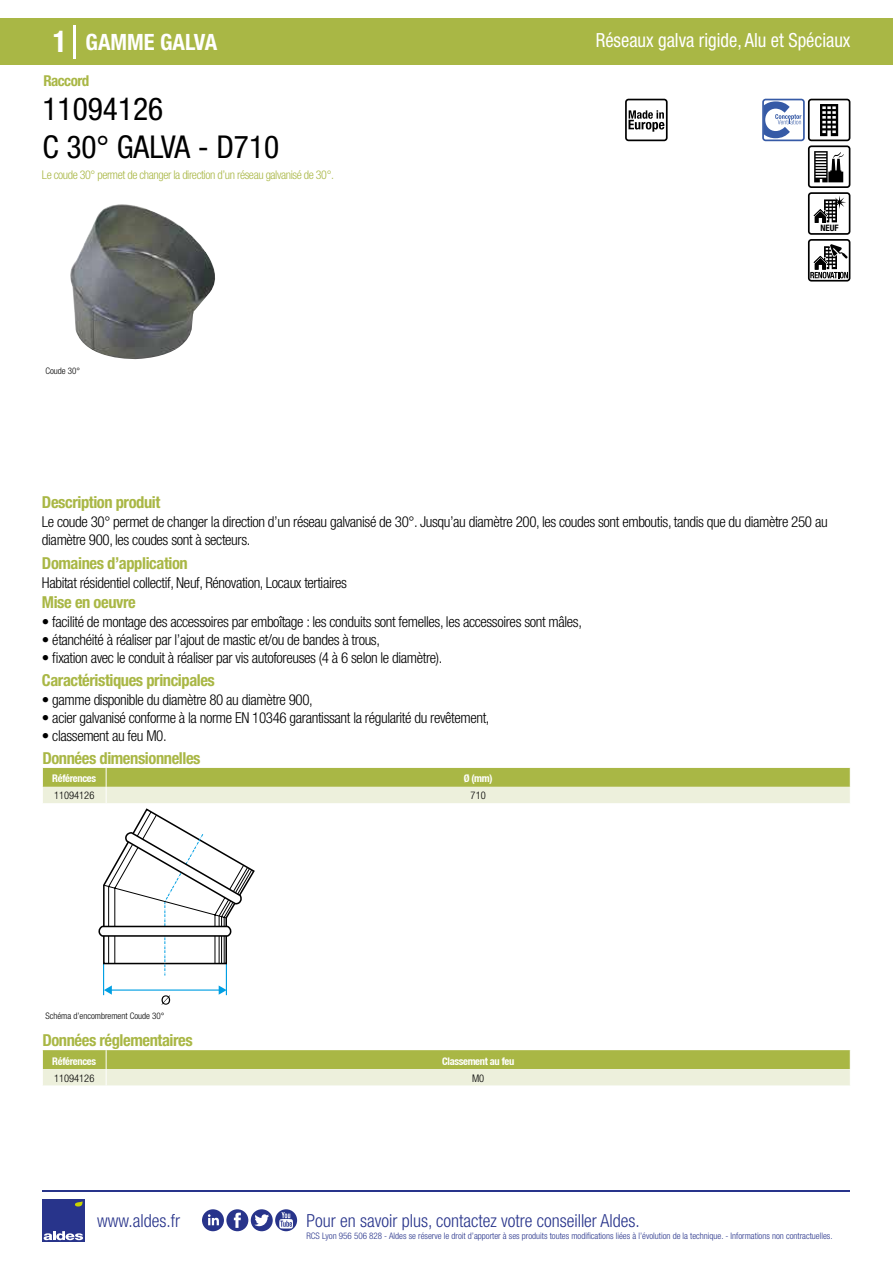
<style>
.page{position:relative;width:893px;height:1263px;background:#fff}
.page>*{position:absolute;margin:0;border:0;box-sizing:border-box;transform-origin:0 0}
.t1{font:condensed 31.5px/37.8px "Helvetica Neue LT Std";color:#000}
.t2{font:700 condensed 22.5px "Helvetica Neue LT Std";color:#fff}
.t3{font:condensed 19.5px "Helvetica Neue LT Std";color:#fff;scale:.95 1}
.t4{font:300 condensed 18px "Helvetica Neue";color:#28348b}
.t5{font:700 condensed 16.5px "Helvetica Neue LT Std";letter-spacing:-.025em;color:#a9b745}
.t6{font:300 condensed 15px/18px "Helvetica Neue LT Std";letter-spacing:-.025em;color:#000}
.t7{font:700 condensed 15px "Helvetica Neue LT Std";letter-spacing:-.035em;color:#a9b745}
.t8{font:300 condensed 12px "Helvetica Neue LT Std";letter-spacing:-.035em;color:#a9b745}
.t9{font:700 condensed 10.5px "Helvetica Neue";letter-spacing:-.03em;color:#fff}
.t10{font:300 condensed 10.5px "Helvetica Neue";color:#000}
.t11{font:300 condensed 9px "Helvetica Neue";color:#28348b}
.t12{font:300 condensed 9px "Helvetica Neue";color:#000}
.t13{font:700 condensed 8.85px "Helvetica Neue";color:#000}
.s1{font-size:30px}
</style>
<div class="page">
<div style="left:1px;top:18px;width:892px;height:46px;background:#a9b745"></div>
<svg style="left:762px;top:99px;width:88px;height:183px"></svg>
<svg style="left:625px;top:99px;width:43px;height:42px"></svg>
<hr style="left:74px;top:25px;width:2px;height:33px;background:#fff">
<div style="left:42px;top:1199px;width:42px;height:43px;background:#28348b"></div>
<svg style="left:44px;top:1231px;width:39px;height:9px"></svg>
<svg style="left:75px;top:1201px;width:8px;height:5px"></svg>
<svg style="left:70px;top:204px;width:145px;height:156px"></svg>
<hr style="left:42px;top:1190px;width:808px;height:1px;background:#28348b">
<svg style="left:202px;top:1209px;width:95px;height:22px"></svg>
<svg style="left:42px;top:1050px;width:809px;height:36px;background:#c9d28e"></svg>
<hr style="left:103px;top:963px;width:1px;height:32px;background:#009fe3">
<hr style="left:226px;top:963px;width:1px;height:32px;background:#009fe3">
<hr style="left:107px;top:989px;width:113px;height:2px;background:#009fe3">
<svg style="left:104px;top:985px;width:8px;height:10px"></svg>
<svg style="left:219px;top:985px;width:7px;height:10px"></svg>
<svg style="left:42px;top:768px;width:809px;height:208px"></svg>
<svg style="left:162px;top:995px;width:8px;height:10px"></svg>
<h2 class="t2" style="left:53px;top:28px;width:166px"><span class="s1">1</span> GAMME GALVA</h2>
<h3 class="t3" style="left:596px;top:29px;width:270px">Réseaux galva rigide, Alu et Spéciaux</h3>
<p class="t7" style="left:43px;top:71px;width:47px">Raccord</p>
<h1 class="t1" style="left:42px;top:90px;width:238px">11094126<br>C 30° GALVA - D710</h1>
<p class="t8" style="left:42px;top:167px;width:293px">Le coude 30° permet de changer la direction d’un réseau galvanisé de 30°.</p>
<p class="t12" style="left:45px;top:365px;width:36px">Coude 30°</p>
<p class="t5" style="left:42px;top:492px;width:120px">Description produit</p>
<p class="t13" style="left:820px;top:223px;width:20px">NEUF</p>
<p class="t6" style="left:42px;top:513px;width:787px">Le coude 30° permet de changer la direction d’un réseau galvanisé de 30°. Jusqu’au diamètre 200, les coudes sont emboutis, tandis que du diamètre 250 au diamètre 900, les coudes sont à secteurs.</p>
<p class="t6" style="left:42px;top:573px;width:307px">Habitat résidentiel collectif, Neuf, Rénovation, Locaux tertiaires</p>
<p class="t6" style="left:42px;top:613px;width:541px">• facilité de montage des accessoires par emboîtage : les conduits sont femelles, les accessoires sont mâles,</p>
<p class="t6" style="left:42px;top:631px;width:340px">• étanchéité à réaliser par l’ajout de mastic et/ou de bandes à trous,</p>
<p class="t6" style="left:42px;top:649px;width:402px">• fixation avec le conduit à réaliser par vis autoforeuses (4 à 6 selon le diamètre).</p>
<p class="t5" style="left:42px;top:553px;width:147px">Domaines d’application</p>
<p class="t5" style="left:42px;top:592px;width:95px">Mise en oeuvre</p>
<p class="t5" style="left:42px;top:670px;width:174px">Caractéristiques principales</p>
<p class="t6" style="left:42px;top:691px;width:272px">• gamme disponible du diamètre 80 au diamètre 900,</p>
<p class="t6" style="left:42px;top:709px;width:449px">• acier galvanisé conforme à la norme EN 10346 garantissant la régularité du revêtement,</p>
<p class="t6" style="left:42px;top:727px;width:126px">• classement au feu M0.</p>
<p class="t5" style="left:42px;top:748px;width:160px">Données dimensionnelles</p>
<p class="t9" style="left:52px;top:772px;width:45px">Références</p>
<p class="t9" style="left:464px;top:772px;width:30px">Ø (mm)</p>
<p class="t10" style="left:54px;top:789px;width:42px">11094126</p>
<p class="t10" style="left:471px;top:789px;width:17px">710</p>
<p class="t12" style="left:45px;top:1010px;width:121px">Schéma d’encombrement Coude 30°</p>
<p class="t5" style="left:42px;top:1030px;width:152px">Données réglementaires</p>
<p class="t9" style="left:52px;top:1054px;width:45px">Références</p>
<p class="t9" style="left:442px;top:1054px;width:74px">Classement au feu</p>
<p class="t10" style="left:54px;top:1072px;width:42px">11094126</p>
<p class="t10" style="left:472px;top:1072px;width:14px">M0</p>
<p class="t4" style="left:97px;top:1211px;width:84px">www.aldes.fr</p>
<p class="t4" style="left:306px;top:1211px;width:335px">Pour en savoir plus, contactez votre conseiller Aldes.</p>
<p class="t11" style="left:306px;top:1230px;width:528px">RCS Lyon 956 506 828 - Aldes se réserve le droit d’apporter à ses produits toutes modifications liées à l’évolution de la technique. - Informations non contractuelles.</p>
</div>
